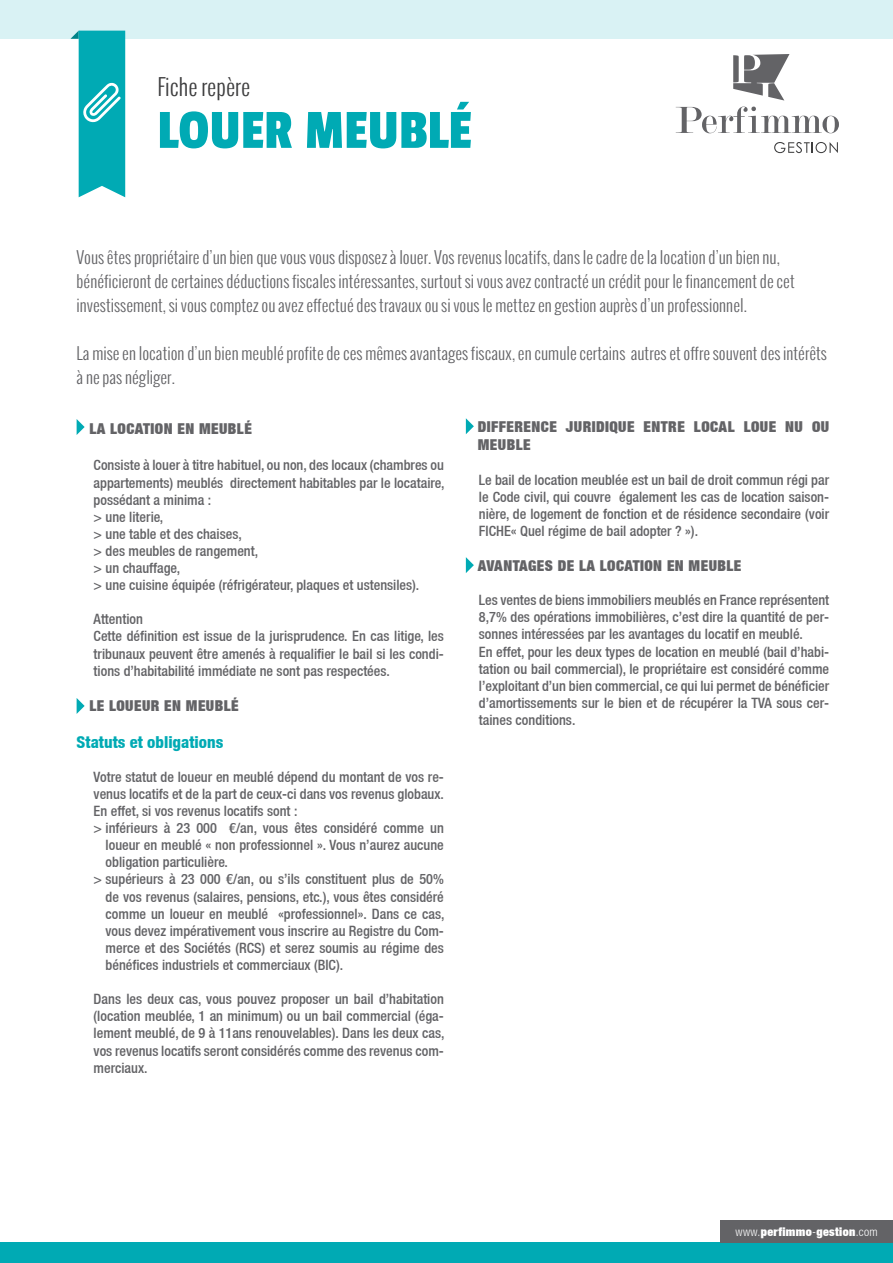
<style>
.page{position:relative;width:893px;height:1263px;background:#fff}
.page>*{position:absolute;margin:0;border:0;box-sizing:border-box;transform-origin:0 0}
.t1{font:57.75px "Passion One";color:#00aab4}
.t2{font:300 22.5px "Oswald";color:#3e3e3f}
.t3{font:300 16.5px/24px "Oswald";color:#636366}
.t4{font:800 condensed 16.5px "Helvetica Neue LT";color:#00aab4}
.t5{font:900 expanded 15px/18px "Helvetica Neue LT";letter-spacing:.03em;color:#636366}
.t6{font:500 condensed 14.25px/17.1px "Helvetica Neue LT";color:#636366;text-align:justify}
.t7{font:900 expanded 12px "Helvetica Neue LT";letter-spacing:.03em;color:#fff}
.s1{font-weight:300;font-stretch:condensed}
</style>
<div class="page">
<div style="left:0;top:0;width:893px;height:39px;background:#d9f2f4"></div>
<svg style="left:676px;top:107px;width:163px;height:26px"></svg>
<svg style="left:774px;top:142px;width:64px;height:11px"></svg>
<svg style="left:733px;top:54px;width:56px;height:47px"></svg>
<svg style="left:70px;top:31px;width:55px;height:166px"></svg>
<div style="left:0;top:1242px;width:893px;height:21px;background:#00aab4"></div>
<div style="left:721px;top:1220px;width:172px;height:22px;background:#636366"></div>
<svg style="left:77px;top:419px;width:8px;height:16px"></svg>
<svg style="left:77px;top:698px;width:8px;height:16px"></svg>
<svg style="left:466px;top:418px;width:8px;height:16px"></svg>
<svg style="left:466px;top:557px;width:8px;height:16px"></svg>
<p class="t2" style="left:157px;top:71px;width:94px">Fiche repère</p>
<p class="t1" style="left:157px;top:100px;width:316px">LOUER MEUBLÉ</p>
<p class="t3" style="left:77px;top:245px;width:720px">Vous êtes propriétaire d’un bien que vous vous disposez à louer. Vos revenus locatifs, dans le cadre de la location d’un bien nu, bénéficieront de certaines déductions fiscales intéressantes, surtout si vous avez contracté un crédit pour le financement de cet investissement, si vous comptez ou avez effectué des travaux ou si vous le mettez en gestion auprès d’un professionnel.</p>
<p class="t3" style="left:77px;top:341px;width:752px">La mise en location d’un bien meublé profite de ces mêmes avantages fiscaux, en cumule certains autres et offre souvent des intérêts à ne pas négliger.</p>
<p class="t5" style="left:89px;top:419px;width:164px">LA LOCATION EN MEUBLÉ</p>
<p class="t6" style="left:94px;top:457px;width:352px">Consiste à louer à titre habituel, ou non, des locaux (chambres ou appartements) meublés directement habitables par le locataire, possédant a minima :</p>
<p class="t6" style="left:94px;top:508px;width:71px">&gt; une literie,</p>
<p class="t6" style="left:94px;top:525px;width:150px">&gt; une table et des chaises,</p>
<p class="t6" style="left:94px;top:542px;width:166px">&gt; des meubles de rangement,</p>
<p class="t6" style="left:94px;top:559px;width:88px">&gt; un chauffage,</p>
<p class="t6" style="left:94px;top:576px;width:327px">&gt; une cuisine équipée (réfrigérateur, plaques et ustensiles).</p>
<p class="t6" style="left:94px;top:610px;width:51px">Attention</p>
<p class="t6" style="left:94px;top:628px;width:352px">Cette définition est issue de la jurisprudence. En cas litige, les tribunaux peuvent être amenés à requalifier le bail si les condi&shy;tions d’habitabilité immédiate ne sont pas respectées.</p>
<p class="t5" style="left:89px;top:696px;width:151px">LE LOUEUR EN MEUBLÉ</p>
<p class="t4" style="left:77px;top:731px;width:148px">Statuts et obligations</p>
<p class="t6" style="left:94px;top:768px;width:352px">Votre statut de loueur en meublé dépend du montant de vos re&shy;venus locatifs et de la part de ceux-ci dans vos revenus globaux.</p>
<p class="t6" style="left:94px;top:802px;width:205px">En effet, si vos revenus locatifs sont :</p>
<p class="t6" style="left:106px;top:819px;width:340px;text-indent:-12px">&gt; inférieurs à 23 000 €/an, vous êtes considéré comme un loueur en meublé « non professionnel ». Vous n’aurez aucune obligation particulière.</p>
<p class="t6" style="left:106px;top:871px;width:340px;text-indent:-12px">&gt; supérieurs à 23 000 €/an, ou s’ils constituent plus de 50% de vos revenus (salaires, pensions, etc.), vous êtes considéré comme un loueur en meublé «professionnel». Dans ce cas, vous devez impérativement vous inscrire au Registre du Com&shy;merce et des Sociétés (RCS) et serez soumis au régime des bénéfices industriels et commerciaux (BIC).</p>
<p class="t6" style="left:94px;top:990px;width:352px">Dans les deux cas, vous pouvez proposer un bail d’habitation (location meublée, 1 an minimum) ou un bail commercial (éga&shy;lement meublé, de 9 à 11ans renouvelables). Dans les deux cas, vos revenus locatifs seront considérés comme des revenus com&shy;merciaux.</p>
<p class="t5" style="left:478px;top:418px;width:353px">DIFFERENCE JURIDIQUE ENTRE LOCAL LOUE NU OU<br>MEUBLE</p>
<p class="t6" style="left:479px;top:471px;width:352px">Le bail de location meublée est un bail de droit commun régi par le Code civil, qui couvre également les cas de location saison&shy;nière, de logement de fonction et de résidence secondaire (voir FICHE« Quel régime de bail adopter ? »).</p>
<p class="t5" style="left:478px;top:556px;width:265px">AVANTAGES DE LA LOCATION EN MEUBLE</p>
<p class="t6" style="left:479px;top:591px;width:352px">Les ventes de biens immobiliers meublés en France représentent 8,7% des opérations immobilières, c’est dire la quantité de per&shy;sonnes intéressées par les avantages du locatif en meublé.</p>
<p class="t6" style="left:479px;top:643px;width:352px">En effet, pour les deux types de location en meublé (bail d’habi&shy;tation ou bail commercial), le propriétaire est considéré comme l’exploitant d’un bien commercial, ce qui lui permet de bénéficier d’amortissements sur le bien et de récupérer la TVA sous cer&shy;taines conditions.</p>
<p class="t7" style="left:736px;top:1224px;width:144px"><span class="s1">www.</span>perfimmo<span class="s1">-</span>gestion<span class="s1">.com</span></p>
</div>
